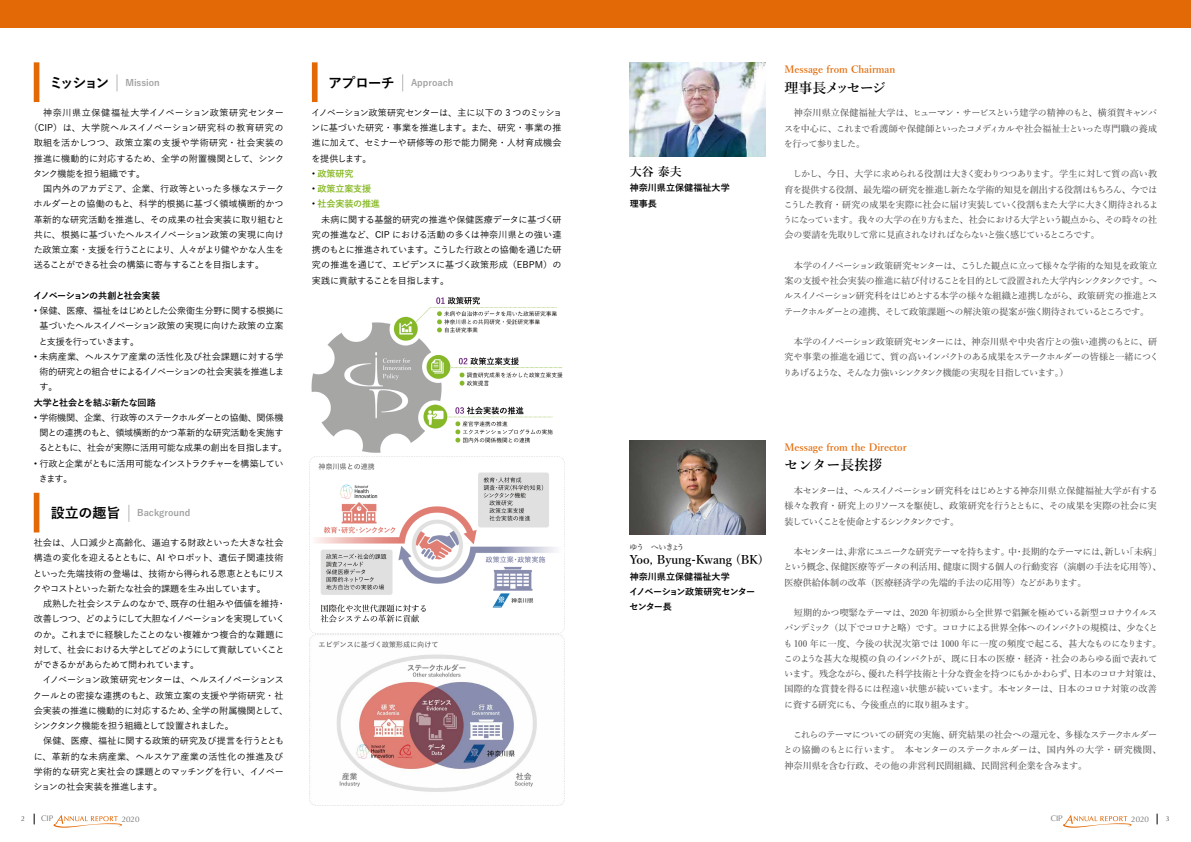
<style>
.page{position:relative;width:1191px;height:842px;background:#fff}
.page>*{position:absolute;margin:0;border:0;box-sizing:border-box;transform-origin:0 0}
.t1{font:600 14px "Yu Min";letter-spacing:-.08em;color:#000}
.t2{font:600 14px "Yu Min";color:#000}
.t3{font:600 12px "Yu Min";color:#000}
.t4{font:600 10px "Yu Min";color:#e26905}
.t5{font:500 9.1px/15.3px "Yu Min";letter-spacing:-.035em;color:#4c4948;text-align:justify}
.t6{font:500 9.1px/15.3px "Yu Go";letter-spacing:-.02em;color:#000;text-align:justify}
.t7{font:500 9.1px/15.3px "Yu Go";letter-spacing:-.05em;color:#000}
.t8{font:500 9.1px/15.3px "Yu Min";letter-spacing:-.07em;color:#4c4948}
.t9{font:500 9.1px/15.3px "Yu Min";letter-spacing:-.015em;color:#4c4948}
.t10{font:500 9.1px "Yu Go";color:#000}
.t11{font:500 9.1px "Yu Go";letter-spacing:.03em;color:#000}
.t12{font:700 9.1px "Yu Go";color:#9fa0a0}
.t13{font:500 9.1px/15.3px "Yu Go";letter-spacing:-.085em;color:#000}
.t14{font:700 9.1px/15.3px "Yu Go";letter-spacing:-.025em;color:#000}
.t15{font:500 9.1px "Yu Go";letter-spacing:-.06em;color:#000}
.t16{font:500 9.1px "Yu Go";letter-spacing:.015em;color:#000}
.t17{font:500 9.1px "Yu Go";letter-spacing:.01em;color:#000}
.t18{font:500 9.1px "Yu Go";letter-spacing:.005em;color:#000}
.t19{font:500 9.1px "Yu Go";letter-spacing:-.07em;color:#000}
.t20{font:500 9.1px "Yu Go";letter-spacing:.065em;color:#000}
.t21{font:700 9.1px "Yu Go";letter-spacing:-.02em;color:#87b925}
.t22{font:500 9.1px "Yu Go";letter-spacing:-.065em;color:#000}
.t23{font:700 9.1px "Yu Go";letter-spacing:-.07em;color:#000}
.t24{font:700 9.1px "Yu Go";letter-spacing:-.03em;color:#000}
.t25{font:700 9.1px/15.3px "Yu Go";color:#000}
.t26{font:500 9.1px "Yu Go";letter-spacing:-.045em;color:#000}
.t27{font:8px "Optima";color:#727171}
.t28{font:600 8px "Yu Min";letter-spacing:-.185em;color:#4c4948}
.t29{font:7px "Optima";color:#4c4948}
.s1{font-size:14px;color:#000}
.s2{font-weight:500;color:#000}
</style>
<div class="page">
<div style="left:0;top:0;width:1191px;height:28px;background:#e26905"></div>
<div style="left:34px;top:62px;width:5px;height:40px;background:#e26905"></div>
<svg style="left:117px;top:74px;width:1px;height:17px"></svg>
<div style="left:312px;top:62px;width:5px;height:40px;background:#e26905"></div>
<svg style="left:402px;top:74px;width:1px;height:17px"></svg>
<div style="left:34px;top:493px;width:5px;height:39px;background:#e26905"></div>
<svg style="left:128px;top:505px;width:1px;height:17px"></svg>
<img style="left:309px;top:457px;width:255px;height:349px">
<img style="left:311px;top:296px;width:252px;height:157px">
<img style="left:629px;top:62px;width:136px;height:95px">
<img style="left:629px;top:440px;width:136px;height:94px">
<svg style="left:53px;top:815px;width:69px;height:13px"></svg>
<svg style="left:1063px;top:815px;width:69px;height:13px"></svg>
<p class="t12" style="left:49px;top:77px;width:112px"><span class="s1">ミッション</span> Mission</p>
<p class="t20" style="left:43px;top:104px;width:242px">神奈川県立保健福祉大学イノベーション政策研究センター</p>
<p class="t11" style="left:29px;top:119px;width:256px">（CIP）は、大学院ヘルスイノベーション研究科の教育研究の</p>
<p class="t11" style="left:34px;top:134px;width:251px">取組を活かしつつ、政策立案の支援や学術研究・社会実装の</p>
<p class="t16" style="left:34px;top:150px;width:252px">推進に機動的に対応するため、全学の附置機関として、シンク</p>
<p class="t26" style="left:33px;top:165px;width:114px">タンク機能を担う組織です。</p>
<p class="t6" style="left:43px;top:180px;width:242px">国内外のアカデミア、企業、行政等といった多様なステーク</p>
<p class="t17" style="left:34px;top:195px;width:251px">ホルダーとの協働のもと、科学的根拠に基づく領域横断的かつ</p>
<p class="t18" style="left:34px;top:211px;width:252px">革新的な研究活動を推進し、その成果の社会実装に取り組むと</p>
<p class="t10" style="left:34px;top:226px;width:251px">共に、根拠に基づいたヘルスイノベーション政策の実現に向け</p>
<p class="t6" style="left:34px;top:241px;width:252px">た政策立案・支援を行うことにより、人々がより健やかな人生を</p>
<p class="t19" style="left:34px;top:256px;width:232px">送ることができる社会の構築に寄与することを目指します。</p>
<p class="t23" style="left:33px;top:290px;width:128px">イノベーションの共創と社会実装</p>
<p class="t6" style="left:39px;top:302px;width:246px;text-indent:-5px">• 保健、医療、福祉をはじめとした公衆衛生分野に関する根拠に基づいたヘルスイノベーション政策の実現に向けた政策の立案と支援を行っていきます。</p>
<p class="t6" style="left:39px;top:348px;width:246px;text-indent:-6px">• 未病産業、ヘルスケア産業の活性化及び社会課題に対する学術的研究との組合せによるイノベーションの社会実装を推進します。</p>
<p class="t24" style="left:34px;top:397px;width:124px">大学と社会とを結ぶ新たな回路</p>
<p class="t6" style="left:34px;top:409px;width:255px;text-align:center">• 学術機関、企業、行政等のステークホルダーとの協働、関係機関との連携のもと、領域横断的かつ革新的な研究活動を実施するとともに、社会が実際に活用可能な成果の創出を目指します。</p>
<p class="t13" style="left:39px;top:454px;width:246px;text-indent:-5px">• 行政と企業がともに活用可能なインストラクチャーを構築していきます。</p>
<p class="t12" style="left:51px;top:508px;width:141px"><span class="s1">設立の趣旨</span> Background</p>
<p class="t6" style="left:33px;top:534px;width:252px">社会は、人口減少と高齢化、逼迫する財政といった大きな社会構造の変化を迎えるとともに、AI やロボット、遺伝子関連技術といった先端技術の登場は、技術から得られる恩恵とともにリスクやコストといった新たな社会的課題を生み出しています。</p>
<p class="t7" style="left:34px;top:595px;width:254px;text-indent:9px">成熟した社会システムのなかで、既存の仕組みや価値を維持・改善しつつ、どのようにして大胆なイノベーションを実現していくのか。これまでに経験したことのない複雑かつ複合的な難題に対して、社会における大学としてどのようにして貢献していくことができるかがあらためて問われています。</p>
<p class="t6" style="left:33px;top:671px;width:257px;text-align:left;text-indent:9px">イノベーション政策研究センターは、ヘルスイノベーションスクールとの密接な連携のもと、政策立案の支援や学術研究・社会実装の推進に機動的に対応するため、全学の附属機関として、シンクタンク機能を担う組織として設置されました。</p>
<p class="t6" style="left:33px;top:732px;width:252px;text-indent:10px">保健、医療、福祉に関する政策的研究及び提言を行うとともに、革新的な未病産業、ヘルスケア産業の活性化の推進及び学術的な研究と実社会の課題とのマッチングを行い、イノベーションの社会実装を推進します。</p>
<p class="t12" style="left:328px;top:77px;width:127px"><span class="s1">アプローチ</span> Approach</p>
<p class="t6" style="left:311px;top:104px;width:253px">イノベーション政策研究センターは、主に以下の 3 つのミッションに基づいた研究・事業を推進します。また、研究・事業の推進に加えて、セミナーや研修等の形で能力開発・人材育成機会を提供します。</p>
<p class="t21" style="left:312px;top:168px;width:43px"><span class="s2">•</span> 政策研究</p>
<p class="t21" style="left:312px;top:184px;width:61px"><span class="s2">•</span> 政策立案支援</p>
<p class="t21" style="left:312px;top:199px;width:70px"><span class="s2">•</span> 社会実装の推進</p>
<p class="t10" style="left:321px;top:211px;width:242px">未病に関する基盤的研究の推進や保健医療データに基づく研</p>
<p class="t10" style="left:312px;top:226px;width:251px">究の推進など、CIP における活動の多くは神奈川県との強い連</p>
<p class="t15" style="left:312px;top:241px;width:251px">携のもとに推進されています。こうした行政との協働を通じた研</p>
<p class="t6" style="left:312px;top:256px;width:251px">究の推進を通じて、エビデンスに基づく政策形成（EBPM）の</p>
<p class="t22" style="left:312px;top:272px;width:139px">実践に貢献することを目指します。</p>
<h2 class="t3" style="left:629px;top:165px;width:53px">大谷 泰夫</h2>
<p class="t25" style="left:629px;top:180px;width:102px">神奈川県立保健福祉大学理事長</p>
<p class="t4" style="left:784px;top:64px;width:112px">Message from Chairman</p>
<h1 class="t1" style="left:784px;top:80px;width:103px">理事長メッセージ</h1>
<p class="t5" style="left:784px;top:104px;width:375px;text-indent:10px">神奈川県立保健福祉大学は、ヒューマン・サービスという建学の精神のもと、横須賀キャンパスを中心に、これまで看護師や保健師といったコメディカルや社会福祉士といった専門職の養成を行って参りました。</p>
<p class="t5" style="left:783px;top:166px;width:376px;text-indent:10px">しかし、今日、大学に求められる役割は大きく変わりつつあります。学生に対して質の高い教育を提供する役割、最先端の研究を推進し新たな学術的知見を創出する役割はもちろん、今ではこうした教育・研究の成果を実際に社会に届け実装していく役割もまた大学に大きく期待されるようになっています。我々の大学の在り方もまた、社会における大学という観点から、その時々の社会の要請を先取りして常に見直されなければならないと強く感じているところです。</p>
<p class="t5" style="left:784px;top:257px;width:375px;text-indent:10px">本学のイノベーション政策研究センターは、こうした観点に立って様々な学術的な知見を政策立案の支援や社会実装の推進に結び付けることを目的として設置された大学内シンクタンクです。ヘルスイノベーション研究科をはじめとする本学の様々な組織と連携しながら、政策研究の推進とステークホルダーとの連携、そして政策課題への解決策の提案が強く期待されているところです。</p>
<p class="t8" style="left:783px;top:333px;width:377px;text-indent:11px">本学のイノベーション政策研究センターには、神奈川県や中央省庁との強い連携のもとに、研究や事業の推進を通じて、質の高いインパクトのある成果をステークホルダーの皆様と一緒につくりあげるような、そんな力強いシンクタンク機能の実現を目指しています。）</p>
<p class="t28" style="left:629px;top:542px;width:56px">ゆう　へいきょう</p>
<h2 class="t3" style="left:629px;top:553px;width:135px">Yoo, Byung-Kwang (BK)</h2>
<p class="t14" style="left:629px;top:569px;width:127px">神奈川県立保健福祉大学<br>イノベーション政策研究センターセンター長</p>
<p class="t4" style="left:784px;top:441px;width:124px">Message from the Director</p>
<h1 class="t2" style="left:784px;top:457px;width:99px">センター長挨拶</h1>
<p class="t5" style="left:784px;top:482px;width:375px;text-indent:9px">本センターは、ヘルスイノベーション研究科をはじめとする神奈川県立保健福祉大学が有する様々な教育・研究上のリソースを駆使し、政策研究を行うとともに、その成果を実際の社会に実装していくことを使命とするシンクタンクです。</p>
<p class="t5" style="left:783px;top:543px;width:379px;text-indent:10px">本センターは、非常にユニークな研究テーマを持ちます。中・長期的なテーマには、新しい「未病」という概念、保健医療等データの利活用、健康に関する個人の行動変容（演劇の手法を応用等）、医療供給体制の改革（医療経済学の先端的手法の応用等）などがあります。</p>
<p class="t5" style="left:783px;top:604px;width:379px;text-align:left;text-indent:10px">短期的かつ喫緊なテーマは、2020 年初頭から全世界で猖獗を極めている新型コロナウイルスパンデミック（以下でコロナと略）です。コロナによる世界全体へのインパクトの規模は、少なくとも 100 年に一度、今後の状況次第では 1000 年に一度の頻度で起こる、甚大なものになります。このような甚大な規模の負のインパクトが、既に日本の医療・経済・社会のあらゆる面で表れています。残念ながら、優れた科学技術と十分な資金を持つにもかかわらず、日本のコロナ対策は、国際的な賞賛を得るには程遠い状態が続いています。本センターは、日本のコロナ対策の改善に資する研究にも、今後重点的に取り組みます。</p>
<p class="t9" style="left:783px;top:726px;width:379px;text-indent:9px">これらのテーマについての研究の実施、研究結果の社会への還元を、多様なステークホルダーとの協働のもとに行います。本センターのステークホルダーは、国内外の大学・研究機関、神奈川県を含む行政、その他の非営利民間組織、民間営利企業を含みます。</p>
<p class="t29" style="left:21px;top:815px;width:5px">2</p>
<p class="t27" style="left:41px;top:814px;width:14px">CIP</p>
<p class="t27" style="left:122px;top:814px;width:19px">2020</p>
<p class="t27" style="left:1050px;top:814px;width:14px">CIP</p>
<p class="t27" style="left:1131px;top:814px;width:19px">2020</p>
<p class="t29" style="left:1165px;top:815px;width:5px">3</p>
</div>
